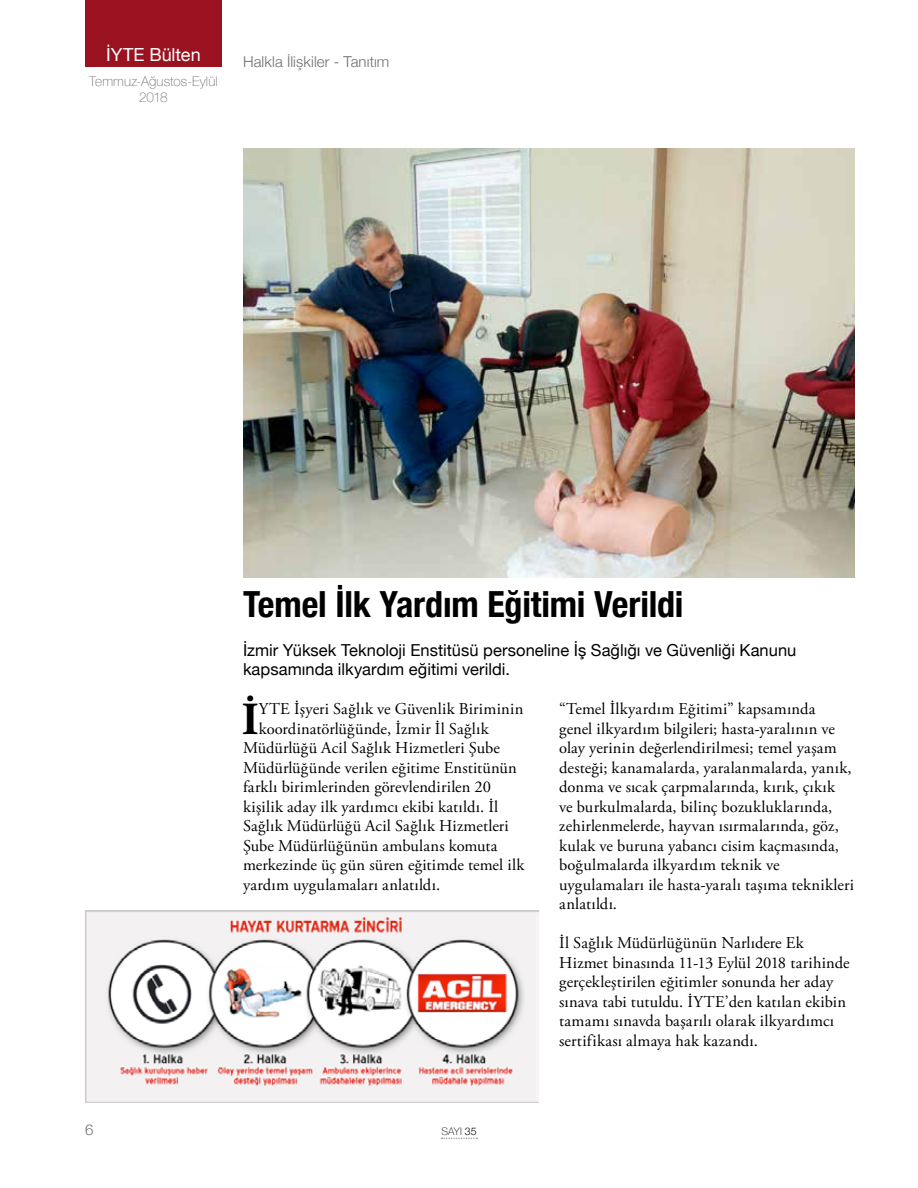
<style>
.page{position:relative;width:918px;height:1188px;background:#fff}
.page>*{position:absolute;margin:0;border:0;box-sizing:border-box;transform-origin:0 0}
.t1{font:700 45.9px "Adobe Garamond Pro";color:#000}
.t2{font:700 condensed 36px "Helvetica Neue";letter-spacing:-.005em;color:#000}
.t3{font:18px "Helvetica Neue";color:#fff}
.t4{font:16.5px/19.5px "Adobe Garamond Pro";letter-spacing:.01em;color:#000}
.t5{font:16.5px/19.5px "Helvetica Neue";color:#000}
.t6{font:300 15px "Helvetica Neue";letter-spacing:.005em;color:#6d6e71}
.t7{font:100 13.5px/16.2px "Helvetica Neue";letter-spacing:.01em;color:#6d6e71;text-align:center}
.t8{font:100 10.5px "Helvetica Neue";color:#000}
.s1{font-weight:300}
</style>
<div class="page">
<div style="left:85px;top:0;width:137px;height:67px;background:#9a1220"></div>
<svg style="left:441px;top:1138px;width:37px;height:1px"></svg>
<img style="left:243px;top:149px;width:611px;height:429px">
<img style="left:85px;top:911px;width:453px;height:192px">
<p class="t3" style="left:106px;top:42px;width:96px">İYTE Bülten</p>
<p class="t7" style="left:89px;top:73px;width:130px">Temmuz-Ağustos-Eylül<br>2018</p>
<p class="t6" style="left:243px;top:50px;width:148px">Halkla İlişkiler - Tanıtım</p>
<h2 class="t2" style="left:243px;top:574px;width:442px">Temel İlk Yardım Eğitimi Verildi</h2>
<p class="t5" style="left:243px;top:641px;width:555px">İzmir Yüksek Teknoloji Enstitüsü personeline İş Sağlığı ve Güvenliği Kanunu kapsamında ilkyardım eğitimi verildi.</p>
<h1 class="t1" style="left:242px;top:693px;width:19px">İ</h1>
<p class="t4" style="left:259px;top:700px;width:266px">YTE İşyeri Sağlık ve Güvenlik Biriminin</p>
<p class="t4" style="left:559px;top:700px;width:296px">“Temel İlkyardım Eğitimi” kapsamında<br>genel ilkyardım bilgileri; hasta-yaralının ve olay yerinin değerlendirilmesi; temel yaşam desteği; kanamalarda, yaralanmalarda, yanık, donma ve sıcak çarpmalarında, kırık, çıkık<br>ve burkulmalarda, bilinç bozukluklarında, zehirlenmelerde, hayvan ısırmalarında, göz, kulak ve buruna yabancı cisim kaçmasında, boğulmalarda ilkyardım teknik ve uygulamaları ile hasta-yaralı taşıma teknikleri anlatıldı.</p>
<p class="t4" style="left:559px;top:934px;width:292px">İl Sağlık Müdürlüğünün Narlıdere Ek Hizmet binasında 11-13 Eylül 2018 tarihinde gerçekleştirilen eğitimler sonunda her aday sınava tabi tutuldu. İYTE’den katılan ekibin tamamı sınavda başarılı olarak ilkyardımcı sertifikası almaya hak kazandı.</p>
<p class="t4" style="left:259px;top:719px;width:231px">koordinatörlüğünde, İzmir İl Sağlık</p>
<p class="t4" style="left:243px;top:739px;width:258px">Müdürlüğü Acil Sağlık Hizmetleri Şube</p>
<p class="t4" style="left:243px;top:758px;width:275px">Müdürlüğünde verilen eğitime Enstitünün</p>
<p class="t4" style="left:243px;top:778px;width:250px">farklı birimlerinden görevlendirilen 20</p>
<p class="t4" style="left:243px;top:797px;width:257px">kişilik aday ilk yardımcı ekibi katıldı. İl</p>
<p class="t4" style="left:243px;top:817px;width:267px">Sağlık Müdürlüğü Acil Sağlık Hizmetleri</p>
<p class="t4" style="left:243px;top:836px;width:256px">Şube Müdürlüğünün ambulans komuta</p>
<p class="t4" style="left:243px;top:856px;width:283px">merkezinde üç gün süren eğitimde temel ilk</p>
<p class="t4" style="left:243px;top:875px;width:199px">yardım uygulamaları anlatıldı.</p>
<p class="t6" style="left:85px;top:1118px;width:10px">6</p>
<p class="t8" style="left:441px;top:1123px;width:37px">SAYI <span class="s1">35</span></p>
</div>
